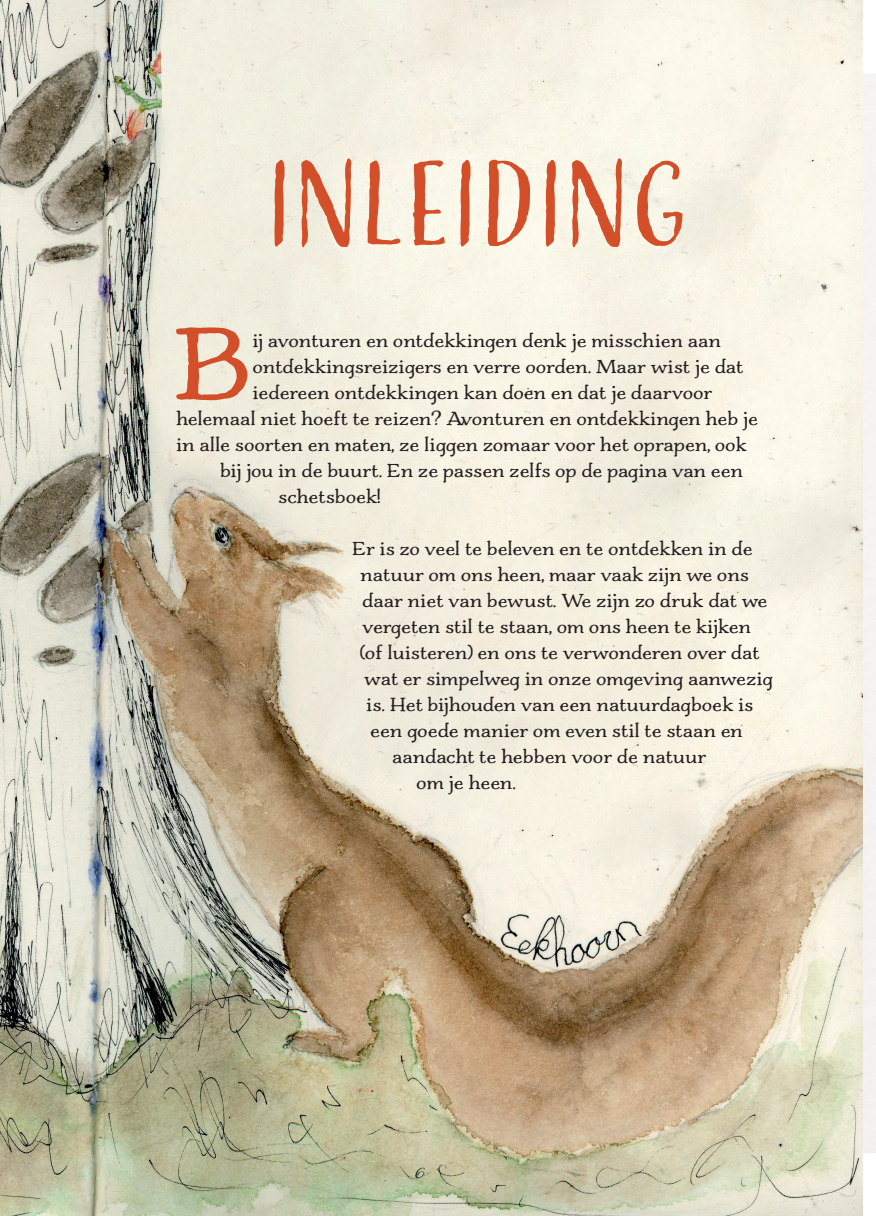
<style>
.page{position:relative;width:876px;height:1216px;background:#fff}
.page>*{position:absolute;margin:0;border:0;box-sizing:border-box;transform-origin:0 0}
.t1{font:111.6px "Adorn Condensed Sans";letter-spacing:-.005em;color:#d34f29}
.t2{font:108.4px "Charcuterie Serif";color:#d34f29}
.t3{font:20px "Charcuterie Serif";color:#231f20}
.t4{font:20px "Charcuterie Serif";letter-spacing:-.02em;color:#231f20}
.t5{font:18px "Adorn Garland";color:#231f20}
</style>
<div class="page">
<img style="left:862px;top:72px;width:13px;height:1082px">
<img style="left:0;top:0;width:862px;height:1215px">
<h1 class="t1" style="left:265px;top:134px;width:425px">INLEIDING</h1>
<h2 class="t2" style="left:172px;top:298px;width:82px">B</h2>
<p class="t3" style="left:252px;top:328px;width:470px">ij avonturen en ontdekkingen denk je misschien aan</p>
<p class="t3" style="left:252px;top:354px;width:492px">ontdekkingsreizigers en verre oorden. Maar wist je dat</p>
<p class="t3" style="left:252px;top:380px;width:461px">iedereen ontdekkingen kan doen en dat je daarvoor</p>
<p class="t3" style="left:176px;top:406px;width:583px">helemaal niet hoeft te reizen? Avonturen en ontdekkingen heb je</p>
<p class="t3" style="left:176px;top:432px;width:572px">in alle soorten en maten, ze liggen zomaar voor het oprapen, ook</p>
<p class="t3" style="left:220px;top:458px;width:524px">bij jou in de buurt. En ze passen zelfs op de pagina van een</p>
<p class="t3" style="left:278px;top:484px;width:104px">schetsboek!</p>
<p class="t4" style="left:352px;top:536px;width:402px">Er is zo veel te beleven en te ontdekken in de</p>
<p class="t3" style="left:360px;top:562px;width:390px">natuur om ons heen, maar vaak zijn we ons</p>
<p class="t3" style="left:362px;top:588px;width:406px">daar niet van bewust. We zijn zo druk dat we</p>
<p class="t3" style="left:362px;top:614px;width:390px">vergeten stil te staan, om ons heen te kijken</p>
<p class="t4" style="left:360px;top:640px;width:401px">(of luisteren) en ons te verwonderen over dat</p>
<p class="t3" style="left:364px;top:666px;width:410px">wat er simpelweg in onze omgeving aanwezig</p>
<p class="t3" style="left:366px;top:692px;width:388px">is. Het bijhouden van een natuurdagboek is</p>
<p class="t3" style="left:370px;top:718px;width:374px">een goede manier om even stil te staan en</p>
<p class="t3" style="left:392px;top:744px;width:315px">aandacht te hebben voor de natuur</p>
<p class="t3" style="left:416px;top:770px;width:101px">om je heen.</p>
<p class="t5" style="left:415px;top:1160px;width:10px">6</p>
</div>
